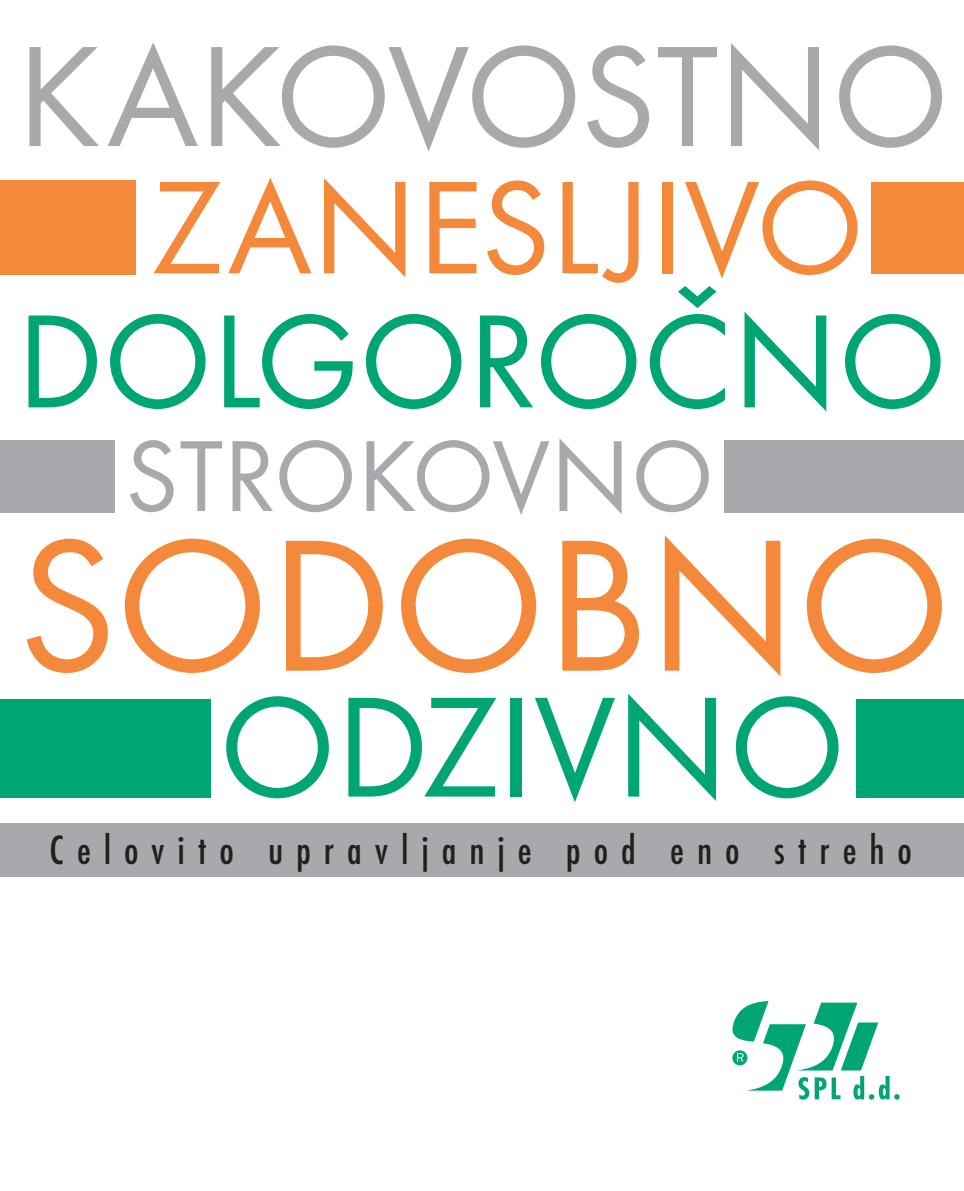
<style>
.page{position:relative;width:964px;height:1191px;background:#fff}
.page>*{position:absolute;margin:0;border:0;box-sizing:border-box;transform-origin:0 0}
.t1{font:194.6px "Futura TCE";letter-spacing:-.005em;color:#f5893b}
.t2{font:148.4px "Futura TCE";letter-spacing:-.005em;color:#a8a9ad}
.t3{font:148px "Futura TCE";color:#00a574}
.t4{font:137.6px "Futura TCE";letter-spacing:-.005em;color:#00a574}
.t5{font:137px "Futura TCE";color:#f5893b}
.t6{font:104.4px "Futura TCE";color:#a8a9ad}
.t7{font:500 condensed 42.4px "Futura TCE";letter-spacing:.305em;color:#231f20}
</style>
<div class="page">
<svg style="left:732px;top:1001px;width:168px;height:98px"></svg>
<div style="left:0;top:823px;width:964px;height:54px;background:#a8a9ad"></div>
<div style="left:871px;top:182px;width:93px;height:91px;background:#f5893b"></div>
<div style="left:724px;top:440px;width:240px;height:72px;background:#a8a9ad"></div>
<div style="left:856px;top:699px;width:108px;height:99px;background:#00a574"></div>
<div style="left:0;top:180px;width:136px;height:95px;background:#f5893b"></div>
<div style="left:0;top:440px;width:115px;height:72px;background:#a8a9ad"></div>
<div style="left:0;top:699px;width:211px;height:99px;background:#00a574"></div>
<h2 class="t2" style="left:17px;top:8px;width:934px">KAKOVOSTNO</h2>
<h3 class="t5" style="left:150px;top:146px;width:715px">ZANESLJIVO</h3>
<h3 class="t4" style="left:17px;top:279px;width:932px">DOLGOROČNO</h3>
<h3 class="t6" style="left:125px;top:414px;width:591px">STROKOVNO</h3>
<h1 class="t1" style="left:17px;top:490px;width:936px">SODOBNO</h1>
<h3 class="t3" style="left:219px;top:659px;width:92px">ODZ</h3>
<h3 class="t3" style="left:498px;top:659px;width:349px">IVNO</h3>
<p class="t7" style="left:50px;top:826px;width:864px">Celovito upravljanje pod eno streho</p>
</div>
